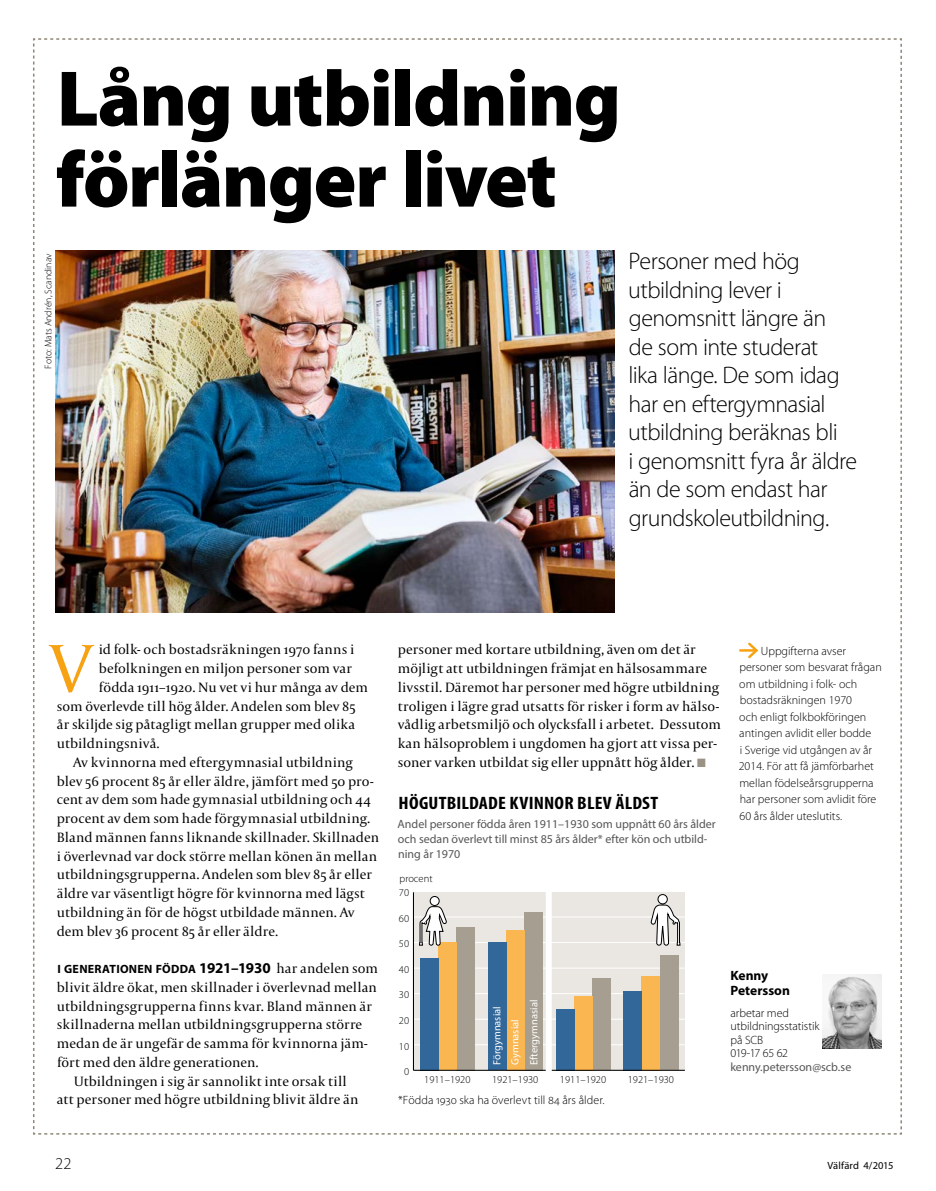
<style>
.page{position:relative;width:936px;height:1191px;background:#fff}
.page>*{position:absolute;margin:0;border:0;box-sizing:border-box;transform-origin:0 0}
.Rubrik1{font:900 79.5px/81px "Myriad Pro";letter-spacing:-.02em;color:#000}
.Bröd_med_anfang{font:71.25px "Capitolium 2";color:#f6a212}
.Ingress1{font:300 24px/28.5px "Myriad Pro";letter-spacing:-.025em;color:#000}
.Diagramrubrik{font:700 condensed 18px "Myriad Pro";letter-spacing:.01em;color:#000;scale:1.1 1}
.t1{font:300 16.5px "Myriad Pro";color:#000}
.Brödtext_indrag{font:14.25px/18.8px "Capitolium 2";letter-spacing:.005em;color:#000}
.Bröd_med_anfang-2{font:14.25px "Capitolium 2";letter-spacing:.005em;color:#000}
.Bröd_med_inryckare{font:14.25px/18.8px "Capitolium 2";letter-spacing:.005em;color:#000}
.Författare{font:700 13.5px/15px "Myriad Pro";color:#000}
.Fakta_o_textruta_brö{font:300 12px/16.5px "Myriad Pro";color:#000}
.Teknisk_rubrik{font:12px/15px "Myriad Pro";color:#565655}
.Författare_-_under{font:300 12px/13.5px "Myriad Pro";letter-spacing:-.005em;color:#000}
.Bröd_med_inryckare-2{font:12px "Myriad Pro Bold SC800";letter-spacing:.025em;color:#000}
.Not_o_källa{font:300 12px "Myriad Pro";letter-spacing:.005em;color:#000}
.t2{font:300 10.5px "Myriad Pro";color:#000}
.t3{font:10.5px/18.6px "Myriad Pro";color:#fff}
.t4{font:10.5px "Myriad Pro";letter-spacing:.01em;color:#000}
.Foto{font:300 9.75px "Myriad Pro";color:#000}
.s1{font-family:"Myriad Pro";font-weight:700;font-size:15px}
.s2{font-size:15px}
.s3{font-family:"Capitolium 2";font-size:14.25px}
.s4{color:#9a9284}
.s5{font-weight:400;color:#565655}
</style>
<div class="page">
<img style="left:33px;top:38px;width:869px;height:1097px">
<p class="Rubrik1" style="left:56px;top:55px;width:566px">Lång utbildning förlänger livet</p>
<p class="Foto" style="left:42px;top:369px;width:116px;rotate:-90deg">Foto: Mats Andrén, Scandinav</p>
<p class="Ingress1" style="left:628px;top:247px;width:230px">Personer med hög utbildning lever i genomsnitt längre än<br>de som inte studerat<br>lika länge. De som idag har en eftergymnasial utbildning beräknas bli<br>i genomsnitt fyra år äldre än de som endast har grundskoleutbildning.</p>
<p class="Bröd_med_anfang" style="left:50px;top:621px;width:43px">V</p>
<p class="Bröd_med_anfang-2" style="left:99px;top:640px;width:257px">id folk- och bostadsräkningen 1970 fanns i</p>
<p class="Bröd_med_anfang-2" style="left:99px;top:659px;width:255px">befolkningen en miljon personer som var</p>
<p class="Bröd_med_anfang-2" style="left:99px;top:677px;width:270px">födda 1911–1920. Nu vet vi hur många av dem</p>
<p class="Bröd_med_anfang-2" style="left:57px;top:696px;width:300px">som överlevde till hög ålder. Andelen som blev 85</p>
<p class="Bröd_med_anfang-2" style="left:57px;top:715px;width:300px">år skiljde sig påtagligt mellan grupper med olika</p>
<p class="Bröd_med_anfang-2" style="left:57px;top:734px;width:104px">utbildningsnivå.</p>
<p class="Brödtext_indrag" style="left:57px;top:752px;width:324px;text-indent:16px">Av kvinnorna med eftergymnasial utbildning blev 56 procent 85 år eller äldre, jämfört med 50 pro&shy;cent av dem som hade gymnasial utbildning och 44 procent av dem som hade förgymnasial utbildning.<br>Bland männen fanns liknande skillnader. Skillnaden i överlevnad var dock större mellan könen än mellan utbildningsgrupperna. Andelen som blev 85 år eller äldre var väsentligt högre för kvinnorna med lägst utbildning än för de högst utbildade männen. Av dem blev 36 procent 85 år eller äldre.</p>
<p class="Bröd_med_inryckare-2" style="left:57px;top:961px;width:322px">I GENERATIONEN FÖDDA <span class="s1">1921</span><span class="s2">–</span><span class="s1">1930</span> <span class="s3">har andelen som</span></p>
<p class="Bröd_med_inryckare" style="left:57px;top:977px;width:321px">blivit äldre ökat, men skillnader i överlevnad mellan utbildningsgrupperna finns kvar. Bland männen är skillnaderna mellan utbildningsgrupperna större medan de är ungefär de samma för kvinnorna jäm&shy;fört med den äldre generationen.</p>
<p class="Brödtext_indrag" style="left:57px;top:1071px;width:303px;text-align:center">Utbildningen i sig är sannolikt inte orsak till<br>att personer med högre utbildning blivit äldre än</p>
<p class="Brödtext_indrag" style="left:397px;top:640px;width:325px">personer med kortare utbildning, även om det är möjligt att utbildningen främjat en hälsosammare livsstil. Däremot har personer med högre utbildning troligen i lägre grad utsatts för risker i form av hälso&shy;vådlig arbetsmiljö och olycksfall i arbetet. Dessutom kan hälsoproblem i ungdomen ha gjort att vissa per&shy;soner varken utbildat sig eller uppnått hög ålder. <span class="s4">■</span></p>
<p class="Diagramrubrik" style="left:398px;top:791px;width:237px">HÖGUTBILDADE KVINNOR BLEV ÄLDST</p>
<p class="Teknisk_rubrik" style="left:397px;top:816px;width:319px">Andel personer födda åren 1911–1930 som uppnått 60 års ålder och sedan överlevt till minst 85 års ålder* efter kön och utbild&shy;ning år 1970</p>
<p class="t2" style="left:399px;top:872px;width:35px">procent</p>
<p class="t2" style="left:399px;top:886px;width:12px">70</p>
<p class="t2" style="left:399px;top:912px;width:12px">60</p>
<p class="t2" style="left:399px;top:937px;width:12px">50</p>
<p class="t2" style="left:399px;top:963px;width:12px">40</p>
<p class="t2" style="left:399px;top:988px;width:12px">30</p>
<p class="t2" style="left:399px;top:1014px;width:12px">20</p>
<p class="t2" style="left:399px;top:1039px;width:12px">10</p>
<p class="t2" style="left:404px;top:1065px;width:7px">0</p>
<p class="t3" style="left:487px;top:1065px;width:66px;rotate:-90deg">Förgymnasial<br>Gymnasial<br>Eftergymnasial</p>
<p class="t2" style="left:424px;top:1072px;width:48px">1911–1920</p>
<p class="t2" style="left:492px;top:1072px;width:48px">1921–1930</p>
<p class="t2" style="left:560px;top:1072px;width:48px">1911–1920</p>
<p class="t2" style="left:627px;top:1072px;width:48px">1921–1930</p>
<p class="Not_o_källa" style="left:398px;top:1093px;width:208px">*Födda 1930 ska ha överlevt till 84 års ålder.</p>
<p class="Fakta_o_textruta_brö" style="left:738px;top:642px;width:144px;text-indent:22px">Uppgifterna avser personer som besvarat frågan om utbildning i folk- och bostadsräkningen 1970<br>och enligt folkbokföringen antingen avlidit eller bodde<br>i Sverige vid utgången av år<br>2014. För att få jämförbarhet mellan födelseårsgrupperna har personer som avlidit före<br>60 års ålder uteslutits.</p>
<p class="Författare" style="left:730px;top:967px;width:61px">Kenny<br>Petersson</p>
<p class="Författare_-_under" style="left:730px;top:1005px;width:122px">arbetar med utbildningsstatistik<br>på SCB<br>019-17 65 62 <span class="s5">kenny.petersson@scb.se</span></p>
<p class="t1" style="left:55px;top:1153px;width:18px">22</p>
<p class="t4" style="left:827px;top:1159px;width:67px">Välfärd 4/2015</p>
</div>
